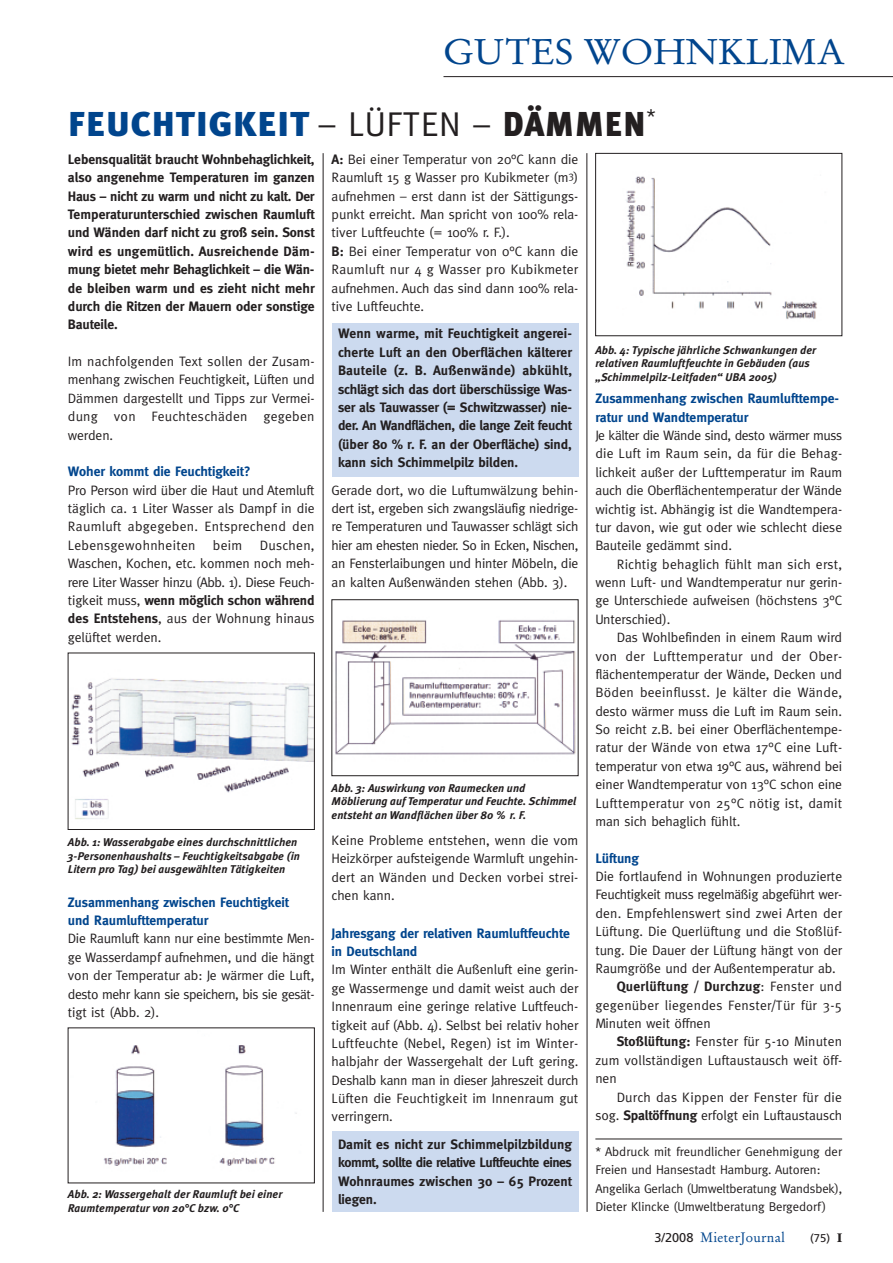
<style>
.page{position:relative;width:893px;height:1263px;background:#fff}
.page>*{position:absolute;margin:0;border:0;box-sizing:border-box;transform-origin:0 0}
.t1{font:36px "Garamond Antiqua";letter-spacing:.01em;color:#01458d;scale:1.05 1}
.t2{font:900 34.5px "Meta Plus";letter-spacing:.015em;color:#01458d;scale:1.05 1}
.t3{font:13.8px "Garamond Antiqua";letter-spacing:.025em;color:#01458d}
.t4{font:13.65px/18.5px "Meta";letter-spacing:-.005em;color:#231f20;text-align:justify}
.t5{font:700 13.65px/18.5px "Meta";letter-spacing:-.005em;color:#231f20;text-align:justify}
.t6{font:700 13.65px/18.5px "Meta";letter-spacing:-.005em;color:#01458d}
.t7{font:13.65px "Meta";letter-spacing:.02em;color:#231f20}
.t8{font:13.65px "Meta";letter-spacing:-.025em;color:#231f20}
.t9{font:13.65px "Meta";letter-spacing:.015em;color:#231f20}
.t10{font:700 13.65px "Meta";letter-spacing:.02em;color:#231f20}
.t11{font:12.75px/18.5px "Meta";letter-spacing:-.005em;color:#231f20}
.t12{font:italic 700 11.25px/13.5px "Meta Plus";letter-spacing:.005em;color:#231f20}
.t13{font:11.25px "Frutiger";color:#231f20}
.s1{font-family:"Meta";font-weight:400;color:#231f20}
.s2{color:#231f20}
.s3{font-weight:700}
.s4{font-weight:400}
.s5{font-family:"Frutiger";font-size:12.75px;color:#231f20}
.s6{font-family:"Garamond";font-weight:700;font-size:13.8px}
</style>
<div class="page">
<div style="left:331px;top:323px;width:247px;height:154px;background:#ccdaef"></div>
<div style="left:331px;top:1131px;width:247px;height:81px;background:#ccdaef"></div>
<hr style="left:443px;top:76px;width:449px;height:1px;background:#231f20">
<hr style="left:323px;top:153px;width:1px;height:1059px;background:#231f20">
<hr style="left:586px;top:153px;width:1px;height:1059px;background:#231f20">
<img style="left:103px;top:1045px;width:194px;height:121px">
<img style="left:335px;top:620px;width:241px;height:135px">
<div style="left:331px;top:599px;width:247px;height:177px;border:1px solid #231f20"></div>
<img style="left:626px;top:176px;width:191px;height:143px">
<div style="left:595px;top:153px;width:247px;height:183px;border:1px solid #231f20"></div>
<img style="left:71px;top:678px;width:241px;height:141px">
<hr style="left:595px;top:1139px;width:247px;height:1px;background:#231f20">
<h1 class="t1" style="left:443px;top:36px;width:384px">GUTES WOHNKLIMA</h1>
<h2 class="t2" style="left:68px;top:111px;width:561px">FEUCHTIGKEIT <span class="s1">– LÜFTEN –</span> <span class="s2">DÄMMEN</span><sup>*</sup></h2>
<p class="t5" style="left:68px;top:151px;width:248px">Lebensqualität braucht Wohnbehaglichkeit, also angenehme Temperaturen im ganzen Haus – nicht zu warm und nicht zu kalt. Der Temperaturunterschied zwischen Raumluft und Wänden darf nicht zu groß sein. Sonst wird es ungemütlich. Ausreichende Däm&shy;mung bietet mehr Behaglichkeit – die Wän&shy;de bleiben warm und es zieht nicht mehr durch die Ritzen der Mauern oder sonstige Bauteile.</p>
<p class="t4" style="left:68px;top:353px;width:248px">Im nachfolgenden Text sollen der Zusam&shy;menhang zwischen Feuchtigkeit, Lüften und Dämmen dargestellt und Tipps zur Vermei&shy;dung von Feuchteschäden gegeben werden.</p>
<p class="t6" style="left:68px;top:463px;width:184px">Woher kommt die Feuchtigkeit?</p>
<p class="t4" style="left:68px;top:482px;width:248px">Pro Person wird über die Haut und Atemluft täglich ca. 1 Liter Wasser als Dampf in die Raumluft abgegeben. Entsprechend den Lebensgewohnheiten</p>
<p class="t4" style="left:213px;top:537px;width:31px">beim</p>
<p class="t4" style="left:68px;top:537px;width:248px;text-indent:192px">Duschen, Waschen, Kochen, etc. kommen noch meh&shy;rere Liter Wasser hinzu (Abb. 1). Diese Feuch&shy;tigkeit muss, <span class="s3">wenn möglich schon während des Entstehens</span>, aus der Wohnung hinaus gelüftet werden.</p>
<p class="t4" style="left:331px;top:151px;width:248px;text-align:left"><span class="s3">A:</span> Bei einer Temperatur von 20°C kann die Raumluft 15 g Wasser pro Kubikmeter (m<sup>3</sup>) aufnehmen – erst dann ist der Sättigungs&shy;punkt erreicht. Man spricht von 100% rela&shy;tiver Luftfeuchte (= 100% r. F.).<br><span class="s3">B:</span> Bei einer Temperatur von 0°C kann die Raumluft nur 4 g Wasser pro Kubikmeter aufnehmen. Auch das sind dann 100% rela&shy;tive Luftfeuchte.</p>
<p class="t5" style="left:338px;top:326px;width:235px">Wenn warme, mit Feuchtigkeit angerei&shy;cherte Luft an den Oberflächen kälterer Bauteile (z. B. Außenwände) abkühlt, schlägt sich das dort überschüssige Was&shy;ser als Tauwasser (= Schwitzwasser) nie&shy;der. An Wandflächen, die lange Zeit feucht (über 80 % r. F. an der Oberfläche) sind, kann sich Schimmelpilz bilden.</p>
<p class="t4" style="left:331px;top:482px;width:248px">Gerade dort, wo die Luftumwälzung behin&shy;dert ist, ergeben sich zwangsläufig niedrige&shy;re Temperaturen und Tauwasser schlägt sich hier am ehesten nieder. So in Ecken, Nischen, an Fensterlaibungen und hinter Möbeln, die an kalten Außenwänden stehen (Abb. 3).</p>
<p class="t12" style="left:68px;top:836px;width:233px">Abb. 1: Wasserabgabe eines durchschnittlichen<br>3-Personenhaushalts – Feuchtigkeitsabgabe (in<br>Litern pro Tag) bei ausgewählten Tätigkeiten</p>
<p class="t6" style="left:68px;top:894px;width:222px">Zusammenhang zwischen Feuchtigkeit und Raumlufttemperatur</p>
<p class="t4" style="left:68px;top:931px;width:248px">Die Raumluft kann nur eine bestimmte Men&shy;ge Wasserdampf aufnehmen, und die hängt von der Temperatur ab: Je wärmer die Luft, desto mehr kann sie speichern, bis sie gesät&shy;tigt ist (Abb. 2).</p>
<p class="t12" style="left:68px;top:1189px;width:216px">Abb. 2: Wassergehalt der Raumluft bei einer<br>Raumtemperatur von 20°C bzw. 0°C</p>
<p class="t12" style="left:331px;top:782px;width:246px">Abb. 3: Auswirkung von Raumecken und<br>Möblierung auf Temperatur und Feuchte. Schimmel entsteht an Wandflächen über 80 % r. F.</p>
<p class="t4" style="left:331px;top:832px;width:248px">Keine Probleme entstehen, wenn die vom Heizkörper aufsteigende Warmluft ungehin&shy;dert an Wänden und Decken vorbei strei&shy;chen kann.</p>
<p class="t6" style="left:331px;top:925px;width:240px">Jahresgang der relativen Raumluftfeuchte in Deutschland</p>
<p class="t4" style="left:331px;top:962px;width:248px">Im Winter enthält die Außenluft eine gerin&shy;ge Wassermenge und damit weist auch der Innenraum eine geringe relative Luftfeuch&shy;tigkeit auf (Abb. 4). Selbst bei relativ hoher Luftfeuchte (Nebel, Regen) ist im Winter&shy;halbjahr der Wassergehalt der Luft gering.<br>Deshalb kann man in dieser Jahreszeit durch Lüften die Feuchtigkeit im Innenraum gut verringern.</p>
<p class="t5" style="left:338px;top:1136px;width:235px">Damit es nicht zur Schimmelpilzbildung kommt, sollte die relative Luftfeuchte eines Wohnraumes zwischen 30 – 65 Prozent liegen.</p>
<p class="t12" style="left:595px;top:344px;width:222px">Abb. 4: Typische jährliche Schwankungen der relativen Raumluftfeuchte in Gebäuden (aus „Schimmelpilz-Leitfaden“ UBA 2005)</p>
<p class="t6" style="left:595px;top:390px;width:245px">Zusammenhang zwischen Raumlufttempe&shy;ratur und Wandtemperatur</p>
<p class="t4" style="left:595px;top:427px;width:248px">Je kälter die Wände sind, desto wärmer muss die Luft im Raum sein, da für die Behag&shy;lichkeit außer der Lufttemperatur im Raum auch die Oberflächentemperatur der Wände wichtig ist. Abhängig ist die Wandtempera&shy;tur davon, wie gut oder wie schlecht diese Bauteile gedämmt sind.</p>
<p class="t4" style="left:595px;top:556px;width:248px;text-indent:21px">Richtig behaglich fühlt man sich erst, wenn Luft- und Wandtemperatur nur gerin&shy;ge Unterschiede aufweisen (höchstens 3°C Unterschied).</p>
<p class="t4" style="left:595px;top:629px;width:248px;text-indent:21px">Das Wohlbefinden in einem Raum wird von der Lufttemperatur und der Ober&shy;flächentemperatur der Wände, Decken und Böden beeinflusst. Je kälter die Wände, desto wärmer muss die Luft im Raum sein.<br>So reicht z.B. bei einer Oberflächentempe&shy;ratur der Wände von etwa 17°C eine Luft&shy;temperatur von etwa 19°C aus, während bei einer Wandtemperatur von 13°C schon eine Lufttemperatur von 25°C nötig ist, damit man sich behaglich fühlt.</p>
<p class="t6" style="left:595px;top:850px;width:45px">Lüftung</p>
<p class="t4" style="left:595px;top:868px;width:248px">Die fortlaufend in Wohnungen produzierte</p>
<p class="t8" style="left:595px;top:889px;width:248px">Feuchtigkeit muss regelmäßig abgeführt wer-</p>
<p class="t9" style="left:595px;top:908px;width:248px">den. Empfehlenswert sind zwei Arten der</p>
<p class="t4" style="left:595px;top:923px;width:248px">Lüftung. Die Querlüftung und die Stoßlüf-</p>
<p class="t4" style="left:595px;top:942px;width:248px">tung. Die Dauer der Lüftung hängt von der</p>
<p class="t4" style="left:595px;top:960px;width:242px">Raumgröße und der Außentemperatur ab.</p>
<p class="t10" style="left:616px;top:981px;width:227px">Querlüftung / Durchzug<span class="s4">: Fenster und</span></p>
<p class="t7" style="left:595px;top:1000px;width:248px">gegenüber liegendes Fenster/Tür für 3-5</p>
<p class="t4" style="left:595px;top:1015px;width:117px">Minuten weit öffnen</p>
<p class="t4" style="left:616px;top:1033px;width:227px"><span class="s3">Stoßlüftung:</span> Fenster für 5-10 Minuten</p>
<p class="t4" style="left:595px;top:1052px;width:248px">zum vollständigen Luftaustausch weit öff-</p>
<p class="t4" style="left:595px;top:1070px;width:23px">nen</p>
<p class="t7" style="left:616px;top:1092px;width:227px">Durch das Kippen der Fenster für die</p>
<p class="t4" style="left:595px;top:1107px;width:248px">sog. <span class="s3">Spaltöffnung</span> erfolgt ein Luftaustausch</p>
<p class="t11" style="left:595px;top:1143px;width:248px">* Abdruck mit freundlicher Genehmigung der Freien und Hansestadt Hamburg. Autoren:<br>Angelika Gerlach (Umweltberatung Wandsbek), Dieter Klincke (Umweltberatung Bergedorf)</p>
<p class="t3" style="left:654px;top:1231px;width:132px"><span class="s5">3/2008</span> MieterJournal</p>
<p class="t13" style="left:810px;top:1234px;width:34px">(75) <span class="s6">I</span></p>
</div>
